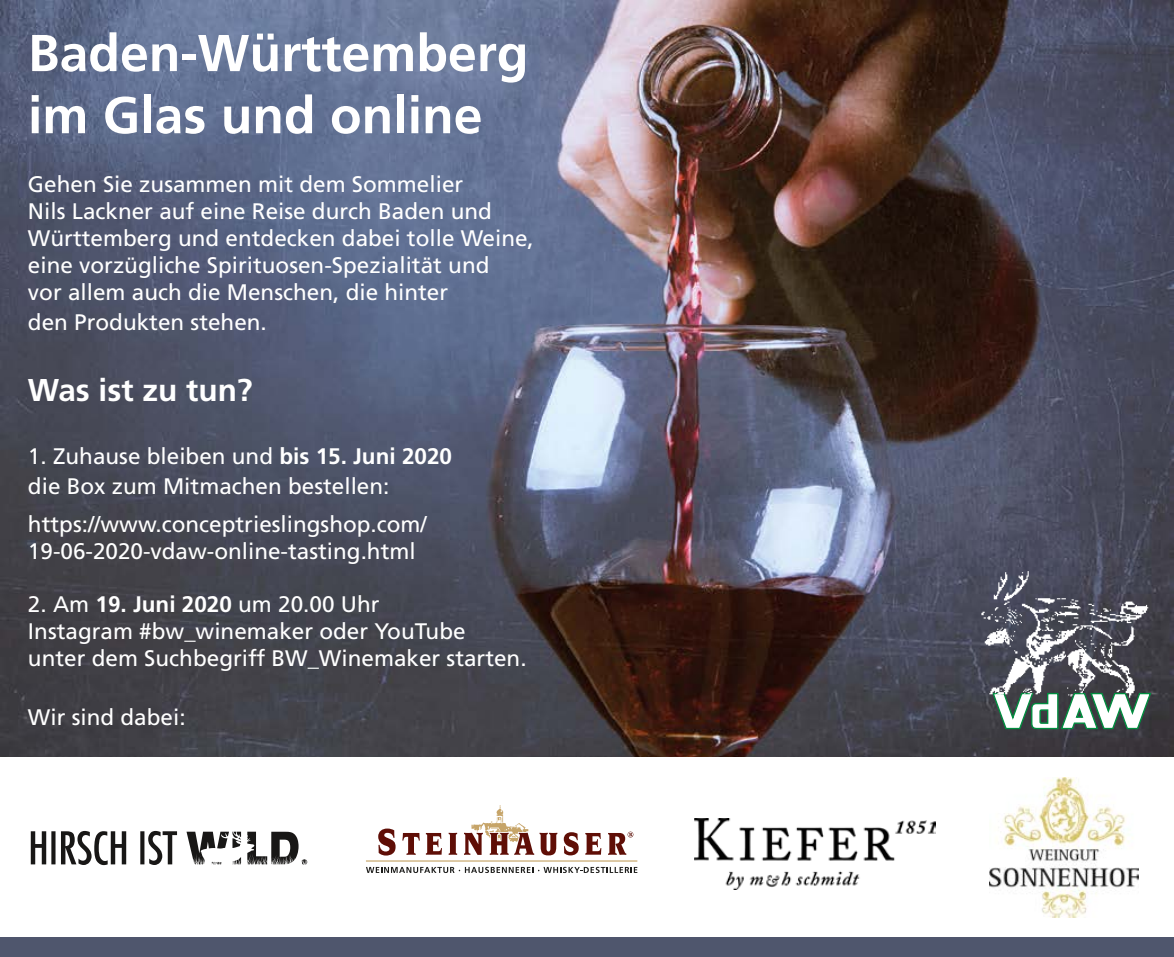
<style>
.page{position:relative;width:1174px;height:957px;background:#fff}
.page>*{position:absolute;margin:0;border:0;box-sizing:border-box;transform-origin:0 0}
.t1{font:700 51.75px/62.1px "Frutiger";color:#fff}
.t2{font:700 31.5px "Frutiger";color:#fff}
.t3{font:22.5px/27px "Frutiger";color:#fff}
.s1{font-weight:700}
</style>
<div class="page">
<img style="left:0;top:0;width:1173px;height:757px">
<svg style="left:991px;top:708px;width:161px;height:22px"></svg>
<img style="left:969px;top:562px;width:185px;height:146px">
<div style="left:0;top:937px;width:1173px;height:20px;background:#4f566d"></div>
<img style="left:989px;top:777px;width:149px;height:140px">
<img style="left:694px;top:818px;width:241px;height:71px">
<svg style="left:378px;top:805px;width:255px;height:50px"></svg>
<hr style="left:366px;top:860px;width:271px;height:1px;background:#c6a468">
<svg style="left:366px;top:867px;width:271px;height:6px"></svg>
<svg style="left:31px;top:831px;width:146px;height:34px"></svg>
<svg style="left:186px;top:831px;width:121px;height:33px"></svg>
<h1 class="t1" style="left:28px;top:22px;width:502px">Baden-Württemberg im Glas und online</h1>
<p class="t3" style="left:28px;top:171px;width:507px">Gehen Sie zusammen mit dem Sommelier<br>Nils Lackner auf eine Reise durch Baden und Württemberg und entdecken dabei tolle Weine, eine vorzügliche Spirituosen-Spezialität und<br>vor allem auch die Menschen, die hinter</p>
<p class="t3" style="left:28px;top:309px;width:240px">den Produkten stehen.</p>
<h2 class="t2" style="left:28px;top:372px;width:226px">Was ist zu tun?</h2>
<p class="t3" style="left:28px;top:442px;width:425px;line-height:29.7px">1. Zuhause bleiben und <span class="s1">bis 15. Juni 2020 </span>die Box zum Mitmachen bestellen:</p>
<p class="t3" style="left:28px;top:510px;width:400px">https://www.conceptrieslingshop.com/<br>19-06-2020-vdaw-online-tasting.html</p>
<p class="t3" style="left:28px;top:591px;width:500px">2. Am <span class="s1">19. Juni 2020</span> um 20.00 Uhr<br>Instagram #bw_winemaker oder YouTube unter dem Suchbegriff BW_Winemaker starten.</p>
<p class="t3" style="left:28px;top:704px;width:159px">Wir sind dabei:</p>
</div>
